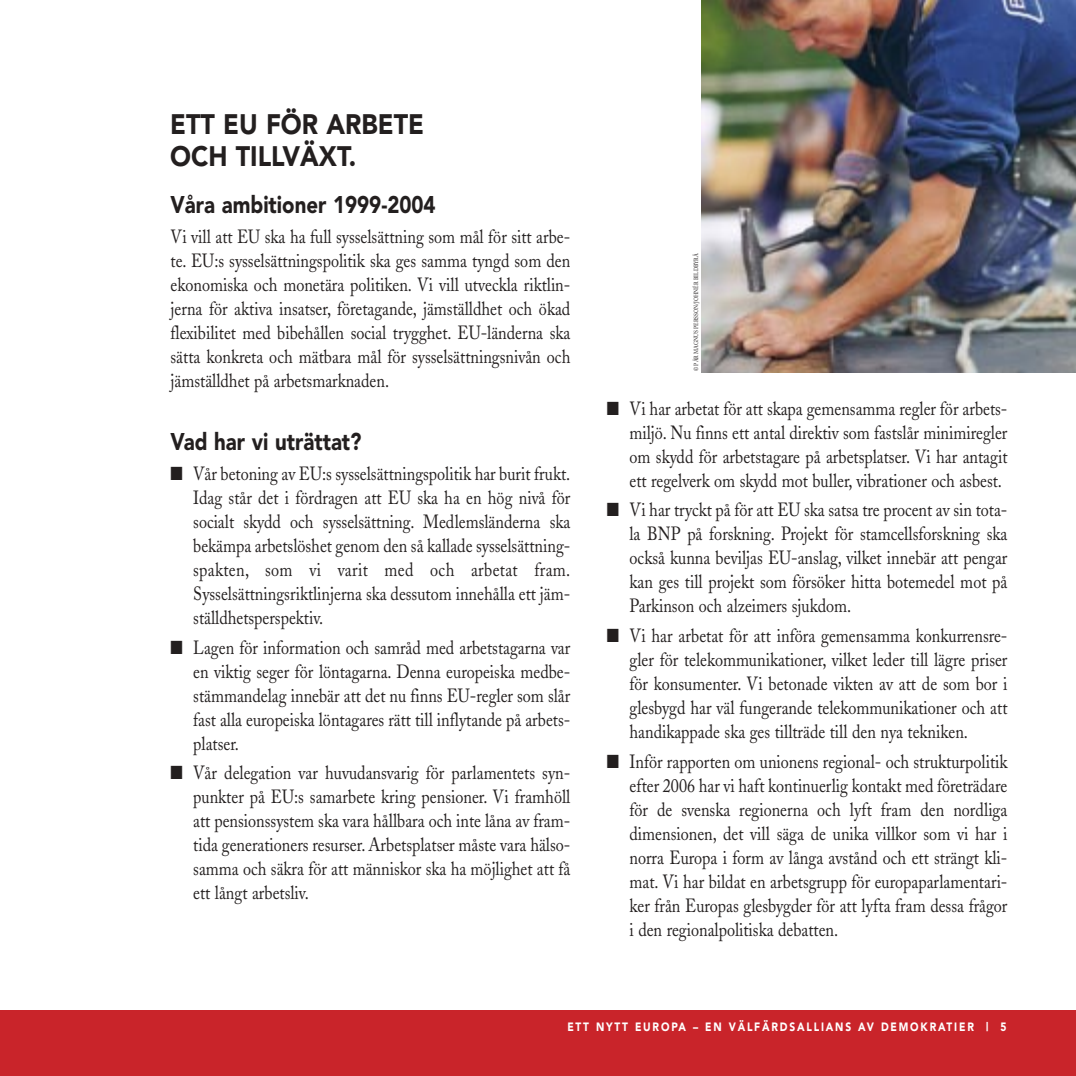
<style>
.page{position:relative;width:1076px;height:1076px;background:#fff}
.page>*{position:absolute;margin:0;border:0;box-sizing:border-box;transform-origin:0 0}
.t1{font:900 28px/32px "Avenir";color:#231f1f;scale:.9 1}
.t2{font:900 24px "Avenir";color:#231f1f;scale:.85 1}
.t3{font:19px/24px "Adobe Caslon";color:#231f1f;text-align:justify;scale:.85 1}
.t4{font:900 12px "Avenir";letter-spacing:.175em;color:#fff;scale:.85 1}
.t5{font:6px "Adobe Caslon";color:#231f1f;scale:.85 1}
</style>
<div class="page">
<div style="left:0;top:1010px;width:1076px;height:66px;background:#c9242a"></div>
<img style="left:701px;top:0;width:375px;height:372px">
<h1 class="t1" style="left:170px;top:110px;width:283px">ETT EU FÖR ARBETE<br>OCH TILLVÄXT.</h1>
<p class="t2" style="left:171px;top:195px;width:313px">Våra ambitioner 1999-2004</p>
<p class="t3" style="left:171px;top:227px;width:472px">Vi vill att EU ska ha full sysselsättning som mål för sitt arbe&shy;te. EU:s sysselsättningspolitik ska ges samma tyngd som den ekonomiska och monetära politiken. Vi vill utveckla riktlin&shy;jerna för aktiva insatser, företagande, jämställdhet och ökad flexibilitet med bibehållen social trygghet. EU-länderna ska sätta konkreta och mätbara mål för sysselsättningsnivån och jämställdhet på arbetsmarknaden.</p>
<p class="t2" style="left:171px;top:432px;width:226px">Vad har vi uträttat?</p>
<p class="t3" style="left:193px;top:464px;width:445px;text-indent:-23px">■ Vår betoning av EU:s sysselsättningspolitik har burit frukt.<br>Idag står det i fördragen att EU ska ha en hög nivå för socialt skydd och sysselsättning. Medlemsländerna ska bekämpa arbetslöshet genom den så kallade sysselsättning&shy;spakten, som vi varit med och arbetat fram.<br>Sysselsättningsriktlinjerna ska dessutom innehålla ett jäm&shy;ställdhetsperspektiv.</p>
<p class="t3" style="left:193px;top:637px;width:445px;text-indent:-23px">■ Lagen för information och samråd med arbetstagarna var en viktig seger för löntagarna. Denna europeiska medbe&shy;stämmandelag innebär att det nu finns EU-regler som slår fast alla europeiska löntagares rätt till inflytande på arbets&shy;platser.</p>
<p class="t3" style="left:193px;top:763px;width:445px;text-indent:-23px">■ Vår delegation var huvudansvarig för parlamentets syn&shy;punkter på EU:s samarbete kring pensioner. Vi framhöll att pensionssystem ska vara hållbara och inte låna av fram&shy;tida generationers resurser. Arbetsplatser måste vara hälso&shy;samma och säkra för att människor ska ha möjlighet att få ett långt arbetsliv.</p>
<p class="t5" style="left:694px;top:371px;width:140px;rotate:-90deg">© PÄR MAGNUS PERSSON/JOHNÉR BILDBYRÅ</p>
<p class="t3" style="left:630px;top:398px;width:446px;text-indent:-23px">■ Vi har arbetat för att skapa gemensamma regler för arbets&shy;miljö. Nu finns ett antal direktiv som fastslår minimiregler om skydd för arbetstagare på arbetsplatser. Vi har antagit ett regelverk om skydd mot buller, vibrationer och asbest.</p>
<p class="t3" style="left:630px;top:500px;width:446px;text-indent:-23px">■ Vi har tryckt på för att EU ska satsa tre procent av sin tota&shy;la BNP på forskning. Projekt för stamcellsforskning ska också kunna beviljas EU-anslag, vilket innebär att pengar kan ges till projekt som försöker hitta botemedel mot på Parkinson och alzeimers sjukdom.</p>
<p class="t3" style="left:630px;top:626px;width:446px;text-indent:-23px">■ Vi har arbetat för att införa gemensamma konkurrensre&shy;gler för telekommunikationer, vilket leder till lägre priser för konsumenter. Vi betonade vikten av att de som bor i glesbygd har väl fungerande telekommunikationer och att handikappade ska ges tillträde till den nya tekniken.</p>
<p class="t3" style="left:630px;top:751px;width:446px;text-indent:-23px">■ Inför rapporten om unionens regional- och strukturpolitik efter 2006 har vi haft kontinuerlig kontakt med företrädare för de svenska regionerna och lyft fram den nordliga dimensionen, det vill säga de unika villkor som vi har i norra Europa i form av långa avstånd och ett strängt kli&shy;mat. Vi har bildat en arbetsgrupp för europaparlamentari&shy;ker från Europas glesbygder för att lyfta fram dessa frågor i den regionalpolitiska debatten.</p>
<p class="t4" style="left:567px;top:1022px;width:518px">ETT NYTT EUROPA – EN VÄLFÄRDSALLIANS AV DEMOKRATIER | 5</p>
</div>
